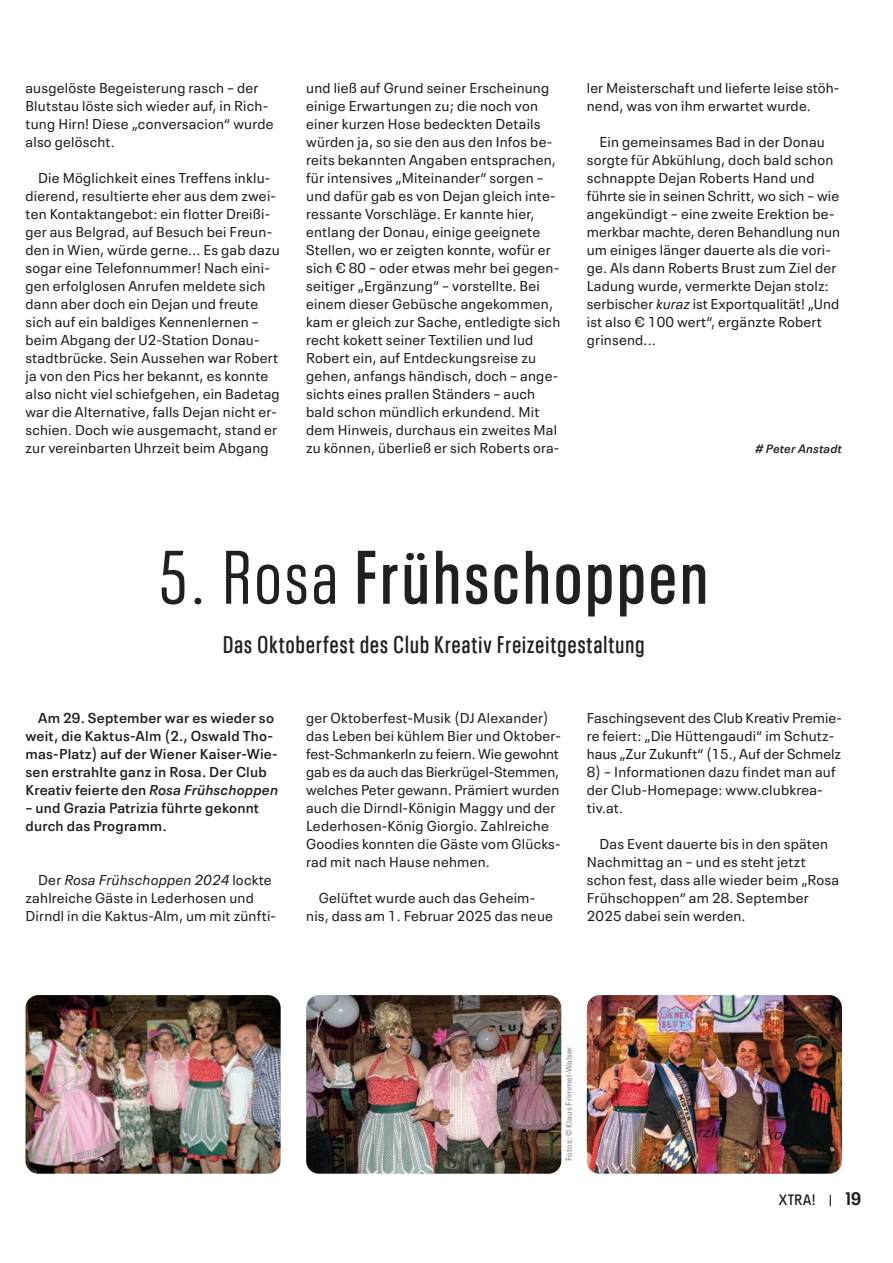
<style>
.page{position:relative;width:893px;height:1263px;background:#fff}
.page>*{position:absolute;margin:0;border:0;box-sizing:border-box;transform-origin:0 0}
.t1{font:600 condensed 75px "Neue Plak";letter-spacing:.05em;color:#231f20}
.t2{font:600 condensed 24px "Neue Plak";letter-spacing:.05em;color:#231f20}
.t3{font:600 condensed 15px "Neue Plak";color:#231f20}
.t4{font:14.25px/18px "Neue Plak Text";letter-spacing:.015em;color:#231f20}
.t5{font:600 14.25px/18px "Neue Plak Text";letter-spacing:.015em;color:#231f20}
.t6{font:italic 600 12px "Neue Plak Text";letter-spacing:.015em;color:#231f20}
.t7{font:8.25px "Neue Plak Text";letter-spacing:.015em;color:#808285}
.s1{font-style:italic}
.s2{font-weight:400}
.s3{font-size:12px}
.s4{font-weight:700;font-size:18px}
</style>
<div class="page">
<img style="left:306px;top:995px;width:255px;height:179px;border-radius:13px">
<img style="left:26px;top:995px;width:255px;height:179px;border-radius:13px">
<img style="left:587px;top:995px;width:255px;height:179px;border-radius:13px">
<p class="t4" style="left:26px;top:77px;width:250px">ausgelöste Begeisterung rasch – der<br>Blutstau löste sich wieder auf, in Rich&shy;tung Hirn! Diese „conversacion“ wurde also gelöscht.</p>
<p class="t4" style="left:26px;top:167px;width:256px;text-indent:13px">Die Möglichkeit eines Treffens inklu&shy;dierend, resultierte eher aus dem zwei&shy;ten Kontaktangebot: ein flotter Dreißi&shy;ger aus Belgrad, auf Besuch bei Freun&shy;den in Wien, würde gerne... Es gab dazu sogar eine Telefonnummer! Nach eini&shy;gen erfolglosen Anrufen meldete sich dann aber doch ein Dejan und freute sich auf ein baldiges Kennenlernen – beim Abgang der U2-Station Donau&shy;stadtbrücke. Sein Aussehen war Robert ja von den Pics her bekannt, es konnte also nicht viel schiefgehen, ein Badetag war die Alternative, falls Dejan nicht er&shy;schien. Doch wie ausgemacht, stand er zur vereinbarten Uhrzeit beim Abgang</p>
<p class="t4" style="left:306px;top:77px;width:256px">und ließ auf Grund seiner Erscheinung einige Erwartungen zu; die noch von einer kurzen Hose bedeckten Details würden ja, so sie den aus den Infos be&shy;reits bekannten Angaben entsprachen, für intensives „Miteinander“ sorgen – und dafür gab es von Dejan gleich inte&shy;ressante Vorschläge. Er kannte hier, entlang der Donau, einige geeignete Stellen, wo er zeigten konnte, wofür er sich € 80 – oder etwas mehr bei gegen&shy;seitiger „Ergänzung“ – vorstellte. Bei einem dieser Gebüsche angekommen, kam er gleich zur Sache, entledigte sich recht kokett seiner Textilien und lud Robert ein, auf Entdeckungsreise zu gehen, anfangs händisch, doch – ange&shy;sichts eines prallen Ständers – auch bald schon mündlich erkundend. Mit dem Hinweis, durchaus ein zweites Mal zu können, überließ er sich Roberts ora-</p>
<p class="t4" style="left:587px;top:77px;width:254px">ler Meisterschaft und lieferte leise stöh&shy;nend, was von ihm erwartet wurde.</p>
<p class="t4" style="left:587px;top:131px;width:255px;text-indent:13px">Ein gemeinsames Bad in der Donau sorgte für Abkühlung, doch bald schon schnappte Dejan Roberts Hand und führte sie in seinen Schritt, wo sich – wie angekündigt – eine zweite Erektion be&shy;merkbar machte, deren Behandlung nun um einiges länger dauerte als die vori&shy;ge. Als dann Roberts Brust zum Ziel der Ladung wurde, vermerkte Dejan stolz: serbischer <span class="s1">kuraz</span> ist Exportqualität! „Und ist also € 100 wert“, ergänzte Robert grinsend...</p>
<p class="t6" style="left:755px;top:438px;width:88px"># Peter Anstadt</p>
<h1 class="t1" style="left:160px;top:512px;width:549px"><span class="s2">5. Rosa</span> Frühschoppen</h1>
<h2 class="t2" style="left:223px;top:624px;width:423px">Das Oktoberfest des Club Kreativ Freizeitgestaltung</h2>
<p class="t5" style="left:26px;top:707px;width:254px;text-indent:13px">Am 29. September war es wieder so weit, die Kaktus-Alm (2., Oswald Tho&shy;mas-Platz) auf der Wiener Kaiser-Wie&shy;sen erstrahlte ganz in Rosa. Der Club Kreativ feierte den <span class="s1">Rosa Frühschoppen</span></p>
<p class="t5" style="left:26px;top:797px;width:235px">– und Grazia Patrizia führte gekonnt durch das Programm.</p>
<p class="t4" style="left:26px;top:869px;width:252px;text-indent:13px">Der <span class="s1">Rosa Frühschoppen 2024</span> lockte zahlreiche Gäste in Lederhosen und<br>Dirndl in die Kaktus-Alm, um mit zünfti-</p>
<p class="t4" style="left:306px;top:707px;width:256px">ger Oktoberfest-Musik (DJ Alexander) das Leben bei kühlem Bier und Oktober&shy;fest-Schmankerln zu feiern. Wie gewohnt gab es da auch das Bierkrügel-Stemmen, welches Peter gewann. Prämiert wurden auch die Dirndl-Königin Maggy und der Lederhosen-König Giorgio. Zahlreiche Goodies konnten die Gäste vom Glücks&shy;rad mit nach Hause nehmen.</p>
<p class="t4" style="left:306px;top:887px;width:248px;text-align:center">Gelüftet wurde auch das Geheim-<br>nis, dass am 1. Februar 2025 das neue</p>
<p class="t4" style="left:587px;top:707px;width:257px">Faschingsevent des Club Kreativ Premie&shy;re feiert: „Die Hüttengaudi“ im Schutz&shy;haus „Zur Zukunft“ (15., Auf der Schmelz</p>
<p class="t4" style="left:587px;top:761px;width:251px">8) – Informationen dazu findet man auf der Club-Homepage: www.clubkrea&shy;tiv.at.</p>
<p class="t4" style="left:587px;top:833px;width:254px;text-indent:13px">Das Event dauerte bis in den späten<br>Nachmittag an – und es steht jetzt schon fest, dass alle wieder beim „Rosa<br>Frühschoppen“ am 28. September<br>2025 dabei sein werden.</p>
<p class="t7" style="left:562px;top:1161px;width:116px;rotate:-90deg">Fotos: © Klaus Frimmel-Walser</p>
<p class="t3" style="left:779px;top:1187px;width:84px">XTRA! <span class="s3">|</span> <span class="s4">19</span></p>
</div>
